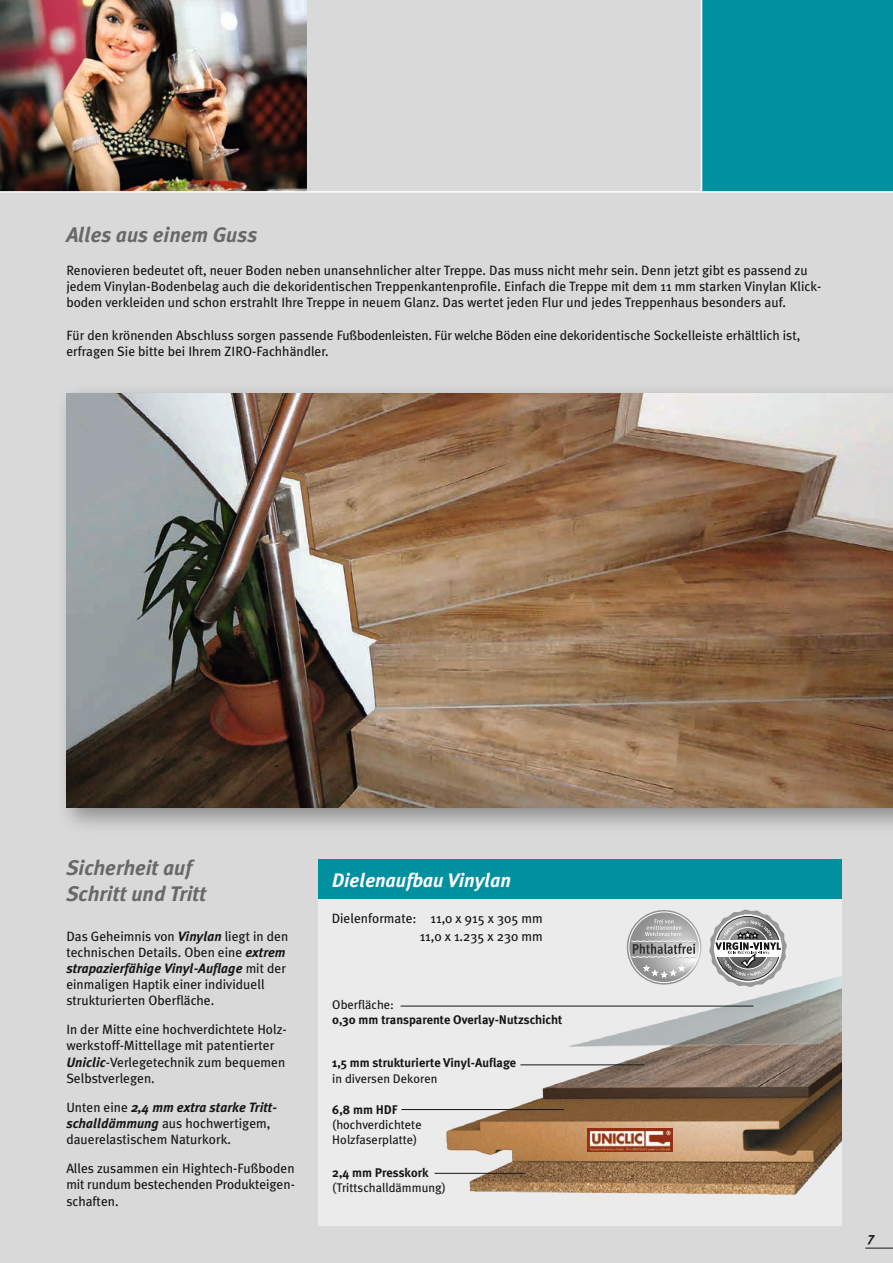
<style>
.page{position:relative;width:893px;height:1263px;background:#d9d9da}
.page>*{position:absolute;margin:0;border:0;box-sizing:border-box;transform-origin:0 0}
.t1{font:italic 700 21px/25.2px "Meta Plus";color:#686868}
.t2{font:italic 700 19.5px "Meta Plus";color:#fff}
.t3{font:13.5px/16.2px "Meta Plus";color:#151616}
.t4{font:italic 700 13.5px "Meta Plus";color:#151616}
.t5{font:700 12.6px "Meta Plus";color:#151616}
.t6{font:12.6px/15px "Meta Plus";color:#151616}
.s1{font-weight:700;font-style:italic}
</style>
<div class="page">
<div style="left:702px;top:0;width:191px;height:191px;background:#0090a0"></div>
<div style="left:56px;top:383px;width:837px;height:452px;background:#151616;opacity:.4"></div>
<img style="left:66px;top:393px;width:827px;height:415px">
<svg style="left:865px;top:1248px;width:28px;height:1px"></svg>
<img style="left:0;top:0;width:306px;height:191px">
<div style="left:319px;top:866px;width:523px;height:359px;background:#ebebec"></div>
<div style="left:319px;top:859px;width:523px;height:39px;background:#0090a0"></div>
<img style="left:409px;top:963px;width:433px;height:232px">
<img style="left:588px;top:1129px;width:85px;height:22px">
<hr style="left:401px;top:1109px;width:163px;height:1px;background:#151616">
<hr style="left:435px;top:1173px;width:89px;height:1px;background:#151616">
<hr style="left:401px;top:1006px;width:352px;height:1px;background:#151616">
<hr style="left:520px;top:1064px;width:124px;height:1px;background:#151616">
<svg style="left:627px;top:910px;width:74px;height:74px"></svg>
<div style="left:629px;top:912px;width:70px;height:71px;border:1px solid #fff;border-radius:50%"></div>
<svg style="left:642px;top:965px;width:44px;height:14px"></svg>
<svg style="left:631px;top:919px;width:66px;height:39px"></svg>
<hr style="left:701px;top:0;width:1px;height:193px;background:#fff">
<hr style="left:0;top:191px;width:893px;height:2px;background:#fff">
<svg style="left:709px;top:909px;width:78px;height:78px"></svg>
<h1 class="t1" style="left:66px;top:222px;width:192px">Alles aus einem Guss</h1>
<p class="t3" style="left:66px;top:262px;width:757px">Renovieren bedeutet oft, neuer Boden neben unansehnlicher alter Treppe. Das muss nicht mehr sein. Denn jetzt gibt es passend zu jedem Vinylan-Bodenbelag auch die dekoridentischen Treppenkantenprofile. Einfach die Treppe mit dem 11 mm starken Vinylan Klick&shy;boden verkleiden und schon erstrahlt Ihre Treppe in neuem Glanz. Das wertet jeden Flur und jedes Treppenhaus besonders auf.</p>
<p class="t3" style="left:66px;top:327px;width:736px">Für den krönenden Abschluss sorgen passende Fußbodenleisten. Für welche Böden eine dekoridentische Sockelleiste erhältlich ist, erfragen Sie bitte bei Ihrem ZIRO-Fachhändler.</p>
<h1 class="t1" style="left:66px;top:855px;width:142px">Sicherheit auf<br>Schritt und Tritt</h1>
<p class="t3" style="left:66px;top:927px;width:223px">Das Geheimnis von <span class="s1">Vinylan</span> liegt in den technischen Details. Oben eine <span class="s1">extrem strapazierfähige Vinyl-Auflage</span> mit der einmaligen Haptik einer individuell strukturierten Oberfläche.</p>
<p class="t3" style="left:66px;top:1021px;width:222px">In der Mitte eine hochverdichtete Holz&shy;werkstoff-Mittellage mit patentierter <span class="s1">Uniclic</span>-Verlegetechnik zum bequemen Selbstverlegen.</p>
<p class="t3" style="left:66px;top:1099px;width:212px">Unten eine <span class="s1">2,4 mm extra starke Tritt&shy;schalldämmung</span> aus hochwertigem, dauerelastischem Naturkork.</p>
<p class="t3" style="left:66px;top:1160px;width:230px;text-align:justify">Alles zusammen ein Hightech-Fußboden mit rundum bestechenden Produkteigen&shy;schaften.</p>
<h2 class="t2" style="left:332px;top:869px;width:181px">Dielenaufbau Vinylan</h2>
<p class="t3" style="left:332px;top:909px;width:213px;line-height:18px;text-align:right">Dielenformate: 11,0 x 915 x 305 mm<br>11,0 x 1.235 x 230 mm</p>
<p class="t6" style="left:332px;top:997px;width:63px">Oberfläche:</p>
<p class="t5" style="left:332px;top:1013px;width:232px">0,30 mm transparente Overlay-Nutzschicht</p>
<p class="t5" style="left:332px;top:1056px;width:186px">1,5 mm strukturierte Vinyl-Auflage</p>
<p class="t6" style="left:332px;top:1070px;width:107px">in diversen Dekoren</p>
<p class="t5" style="left:332px;top:1102px;width:67px">6,8 mm HDF</p>
<p class="t6" style="left:332px;top:1117px;width:91px">(hochverdichtete<br>Holzfaserplatte)</p>
<p class="t5" style="left:332px;top:1165px;width:98px">2,4 mm Presskork</p>
<p class="t6" style="left:332px;top:1180px;width:115px">(Trittschalldämmung)</p>
<p class="t4" style="left:868px;top:1229px;width:8px">7</p>
</div>
